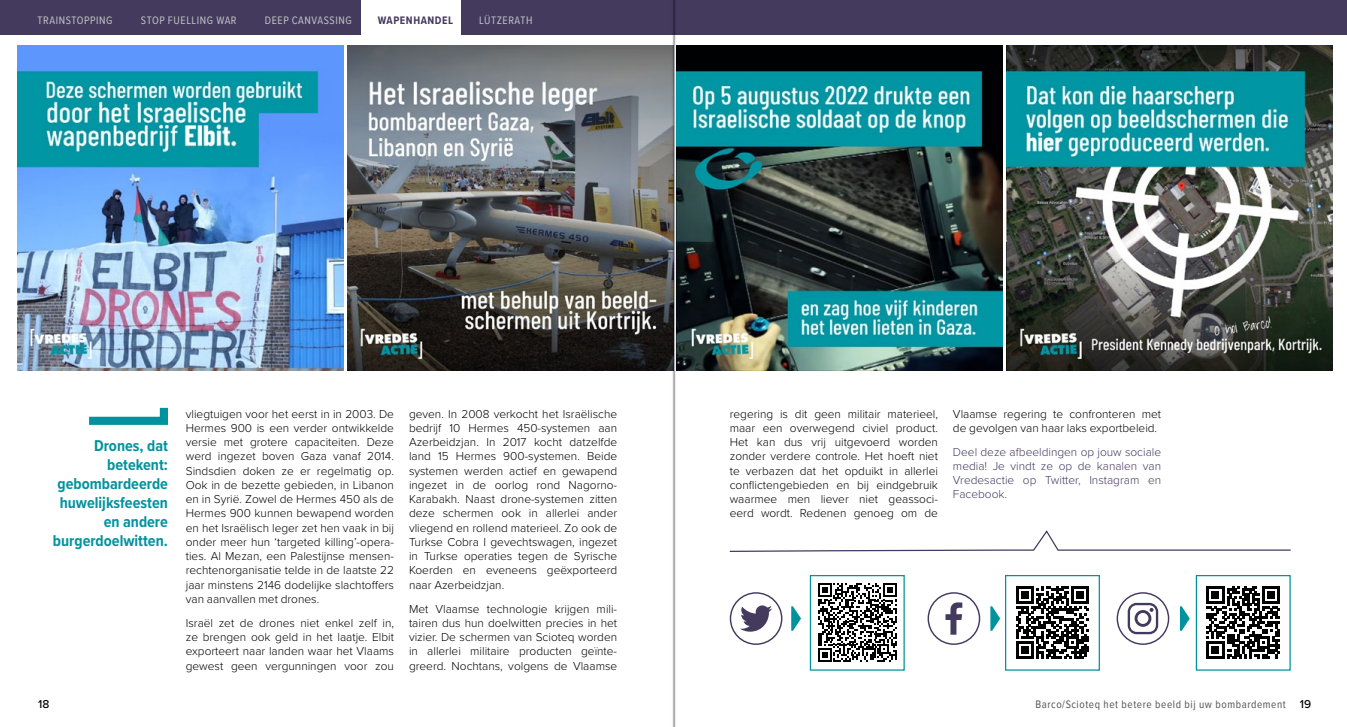
<style>
.page{position:relative;width:1347px;height:727px;background:#fff}
.page>*{position:absolute;margin:0;border:0;box-sizing:border-box;transform-origin:0 0}
.highlight_dossier{font:700 16.25px/19px "Proxima Nova Cond";color:#00939e;text-align:right}
.body_dossier{font:300 11.88px/14.2px "Proxima Nova";color:#000;text-align:justify}
.body_dossier-2{font:300 11.88px/14.2px "Proxima Nova";color:#433a5e;text-align:justify}
.t1{font:500 11.88px "Proxima Nova";color:#000}
.Header_index{font:11.25px "Proxima Nova Cond";letter-spacing:.05em;color:#bfc1c1}
.footer_2{font:11.25px "Proxima Nova Cond";letter-spacing:.05em;color:#555756}
.Header_index-2{font:700 11.25px "Proxima Nova Cond";letter-spacing:.05em;color:#433a5e}
.s1{font-family:"Proxima Nova";font-weight:500;font-size:11.88px;color:#000}
</style>
<div class="page">
<img style="left:684px;top:46px;width:318px;height:324px">
<img style="left:1006px;top:46px;width:326px;height:324px">
<img style="left:347px;top:46px;width:316px;height:324px">
<img style="left:18px;top:46px;width:325px;height:324px">
<svg style="left:818px;top:583px;width:78px;height:78px"></svg>
<div style="left:810px;top:575px;width:94px;height:95px;border:1px solid #00939e"></div>
<svg style="left:1016px;top:586px;width:73px;height:73px"></svg>
<div style="left:1005px;top:575px;width:94px;height:95px;border:1px solid #00939e"></div>
<svg style="left:1206px;top:586px;width:73px;height:73px"></svg>
<div style="left:1195px;top:575px;width:95px;height:95px;border:1px solid #00939e"></div>
<svg style="left:791px;top:606px;width:10px;height:24px"></svg>
<svg style="left:990px;top:606px;width:10px;height:24px"></svg>
<svg style="left:1179px;top:606px;width:10px;height:24px"></svg>
<svg style="left:729px;top:592px;width:53px;height:52px"></svg>
<svg style="left:927px;top:592px;width:53px;height:52px"></svg>
<svg style="left:1116px;top:592px;width:53px;height:52px"></svg>
<svg style="left:729px;top:530px;width:562px;height:22px"></svg>
<div style="left:0;top:0;width:1346px;height:34px;background:#433a5e"></div>
<div style="left:361px;top:0;width:99px;height:39px;background:#fff"></div>
<svg style="left:89px;top:408px;width:79px;height:17px"></svg>
<svg style="left:663px;top:0;width:21px;height:726px"></svg>
<p class="Header_index" style="left:38px;top:12px;width:77px">TRAINSTOPPING</p>
<p class="Header_index" style="left:141px;top:12px;width:97px">STOP FUELLING WAR</p>
<p class="Header_index" style="left:265px;top:12px;width:88px">DEEP CANVASSING</p>
<p class="Header_index-2" style="left:378px;top:12px;width:77px">WAPENHANDEL</p>
<p class="Header_index" style="left:479px;top:12px;width:55px">LÜTZERATH</p>
<p class="highlight_dossier" style="left:53px;top:435px;width:116px">Drones, dat betekent: gebombardeerde huwelijksfeesten en andere burgerdoelwitten.</p>
<p class="body_dossier" style="left:186px;top:406px;width:210px">vliegtuigen voor het eerst in in 2003. De Hermes 900 is een verder ontwikkelde versie met grotere capaciteiten. Deze werd ingezet boven Gaza vanaf 2014.<br>Sindsdien doken ze er regelmatig op.<br>Ook in de bezette gebieden, in Libanon en in Syrië. Zowel de Hermes 450 als de Hermes 900 kunnen bewapend worden en het Israëlisch leger zet hen vaak in bij onder meer hun ‘targeted killing’-opera&shy;ties. Al Mezan, een Palestijnse mensen&shy;rechtenorganisatie telde in de laatste 22 jaar minstens 2146 dodelijke slachtoffers van aanvallen met drones.</p>
<p class="body_dossier" style="left:186px;top:615px;width:210px">Israël zet de drones niet enkel zelf in, ze brengen ook geld in het laatje. Elbit exporteert naar landen waar het Vlaams gewest geen vergunningen voor zou</p>
<p class="body_dossier" style="left:409px;top:406px;width:210px">geven. In 2008 verkocht het Israëlische bedrijf 10 Hermes 450-systemen aan Azerbeidzjan. In 2017 kocht datzelfde land 15 Hermes 900-systemen. Beide systemen werden actief en gewapend ingezet in de oorlog rond Nagorno-Karabakh. Naast drone-systemen zitten deze schermen ook in allerlei ander vliegend en rollend materieel. Zo ook de Turkse Cobra I gevechtswagen, ingezet in Turkse operaties tegen de Syrische Koerden en eveneens geëxporteerd naar Azerbeidzjan.</p>
<p class="body_dossier" style="left:409px;top:600px;width:210px">Met Vlaamse technologie krijgen mili&shy;tairen dus hun doelwitten precies in het vizier. De schermen van Scioteq worden in allerlei militaire producten geïnte&shy;greerd. Nochtans, volgens de Vlaamse</p>
<p class="body_dossier" style="left:729px;top:406px;width:210px">regering is dit geen militair materieel, maar een overwegend civiel product.<br>Het kan dus vrij uitgevoerd worden zonder verdere controle. Het hoeft niet te verbazen dat het opduikt in allerlei conflictengebieden en bij eindgebruik waarmee men liever niet geassoci&shy;eerd wordt. Redenen genoeg om de</p>
<p class="body_dossier" style="left:953px;top:406px;width:210px">Vlaamse regering te confronteren met de gevolgen van haar laks exportbeleid.</p>
<p class="body_dossier-2" style="left:953px;top:444px;width:210px">Deel deze afbeeldingen op jouw sociale media! Je vindt ze op de kanalen van Vredesactie op Twitter, Instagram en Facebook.</p>
<p class="t1" style="left:38px;top:694px;width:13px">18</p>
<p class="footer_2" style="left:1035px;top:695px;width:277px">Barco/Scioteq het betere beeld bij uw bombardement <span class="s1">19</span></p>
</div>
